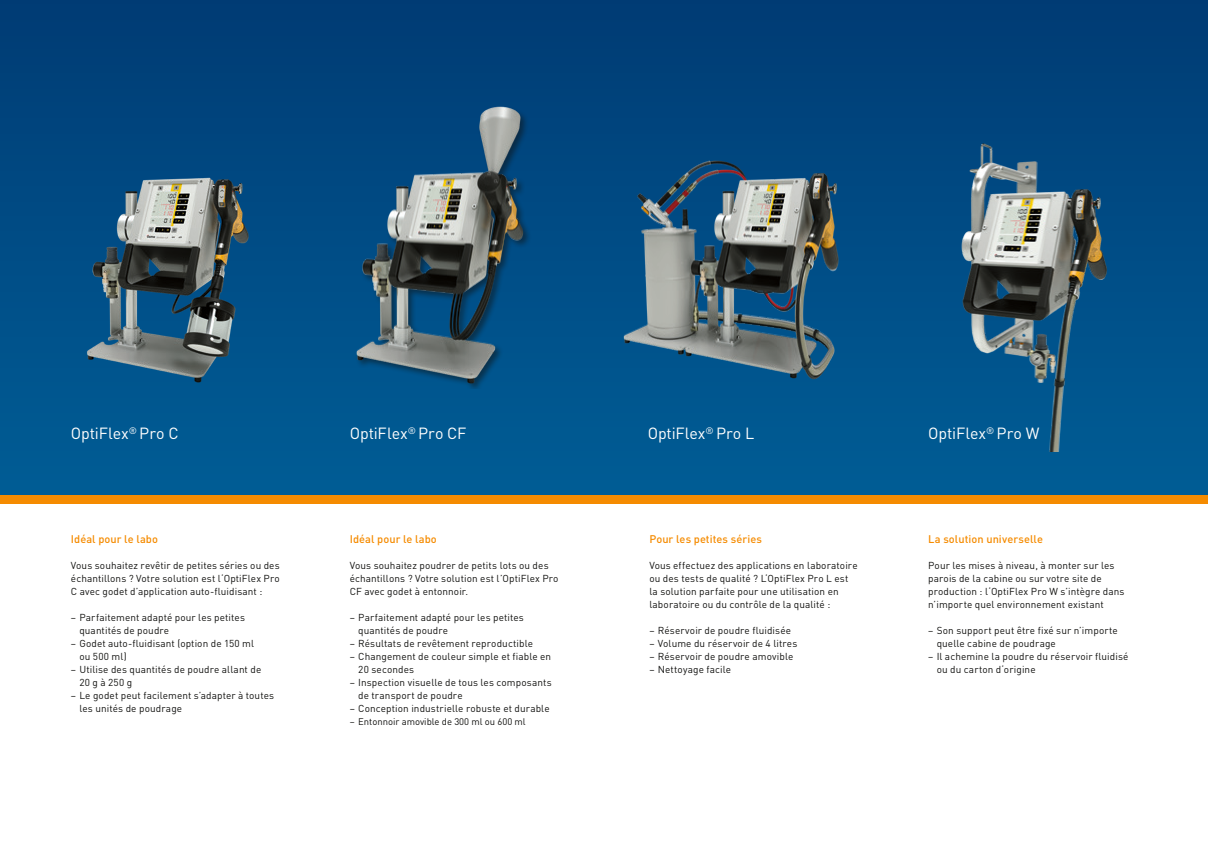
<style>
.page{position:relative;width:1208px;height:859px;background:#fff}
.page>*{position:absolute;margin:0;border:0;box-sizing:border-box;transform-origin:0 0}
.Titel_Weiss_Regular{font:16px "DIN Pro";letter-spacing:-.005em;color:#fff}
.Subtitle_Orange_Medi{font:500 11px "DIN Pro";letter-spacing:.005em;color:#f58b00}
.Copy_Black_Regular_1{font:10px/13px "DIN Pro";letter-spacing:.01em;color:#11110f}
.t1{font:9.5px "DIN Pro";color:#11110f}
</style>
<div class="page">
<div style="left:595px;top:0;width:613px;height:500px;background:linear-gradient(to bottom,#003c75,#005d96)"></div>
<div style="left:0;top:0;width:612px;height:500px;background:linear-gradient(to bottom,#003c75,#005d96)"></div>
<div style="left:595px;top:495px;width:613px;height:9px;background:#f58b00"></div>
<div style="left:0;top:495px;width:612px;height:9px;background:#f58b00"></div>
<img style="left:609px;top:156px;width:241px;height:224px">
<img style="left:950px;top:132px;width:167px;height:320px">
<img style="left:70px;top:170px;width:189px;height:217px">
<img style="left:343px;top:96px;width:204px;height:293px">
<p class="Titel_Weiss_Regular" style="left:71px;top:420px;width:109px">OptiFlex<sup>®</sup> Pro C</p>
<p class="Titel_Weiss_Regular" style="left:350px;top:420px;width:118px">OptiFlex<sup>®</sup> Pro CF</p>
<p class="Subtitle_Orange_Medi" style="left:71px;top:530px;width:89px">Idéal pour le labo</p>
<p class="Copy_Black_Regular_1" style="left:71px;top:558px;width:210px;text-align:justify">Vous souhaitez revêtir de petites séries ou des échantillons ? Votre solution est l‘OptiFlex Pro C avec godet d’application auto-fluidisant :</p>
<p class="Copy_Black_Regular_1" style="left:79px;top:610px;width:167px;text-indent:-9px">– Parfaitement adapté pour les petites quantités de poudre</p>
<p class="Copy_Black_Regular_1" style="left:79px;top:636px;width:176px;text-indent:-9px">– Godet auto-fluidisant (option de 150 ml ou 500 ml)</p>
<p class="Copy_Black_Regular_1" style="left:79px;top:662px;width:183px;text-indent:-9px">– Utilise des quantités de poudre allant de<br>20 g à 250 g</p>
<p class="Copy_Black_Regular_1" style="left:79px;top:688px;width:196px;text-indent:-9px">– Le godet peut facilement s’adapter à toutes les unités de poudrage</p>
<p class="Subtitle_Orange_Medi" style="left:350px;top:530px;width:89px">Idéal pour le labo</p>
<p class="Copy_Black_Regular_1" style="left:350px;top:558px;width:210px">Vous souhaitez poudrer de petits lots ou des échantillons ? Votre solution est l’OptiFlex Pro<br>CF avec godet à entonnoir.</p>
<p class="Copy_Black_Regular_1" style="left:358px;top:610px;width:167px;text-indent:-9px">– Parfaitement adapté pour les petites quantités de poudre</p>
<p class="Copy_Black_Regular_1" style="left:350px;top:636px;width:185px">– Résultats de revêtement reproductible</p>
<p class="Copy_Black_Regular_1" style="left:358px;top:649px;width:194px;text-indent:-9px">– Changement de couleur simple et fiable en<br>20 secondes</p>
<p class="Copy_Black_Regular_1" style="left:358px;top:675px;width:195px;text-indent:-9px">– Inspection visuelle de tous les composants de transport de poudre</p>
<p class="Copy_Black_Regular_1" style="left:350px;top:701px;width:201px">– Conception industrielle robuste et durable</p>
<p class="t1" style="left:350px;top:714px;width:177px">– Entonnoir amovible de 300 ml ou 600 ml</p>
<p class="Titel_Weiss_Regular" style="left:647px;top:420px;width:108px">OptiFlex<sup>®</sup> Pro L</p>
<p class="Titel_Weiss_Regular" style="left:928px;top:420px;width:113px">OptiFlex<sup>®</sup> Pro W</p>
<p class="Subtitle_Orange_Medi" style="left:649px;top:530px;width:114px">Pour les petites séries</p>
<p class="Copy_Black_Regular_1" style="left:649px;top:558px;width:210px">Vous effectuez des applications en laboratoire ou des tests de qualité ? L‘OptiFlex Pro L est la solution parfaite pour une utilisation en laboratoire ou du contrôle de la qualité :</p>
<p class="Copy_Black_Regular_1" style="left:649px;top:623px;width:143px">– Réservoir de poudre fluidisée</p>
<p class="Copy_Black_Regular_1" style="left:649px;top:636px;width:149px">– Volume du réservoir de 4 litres</p>
<p class="Copy_Black_Regular_1" style="left:649px;top:649px;width:145px">– Réservoir de poudre amovible</p>
<p class="Copy_Black_Regular_1" style="left:649px;top:662px;width:83px">– Nettoyage facile</p>
<p class="Subtitle_Orange_Medi" style="left:928px;top:530px;width:116px">La solution universelle</p>
<p class="Copy_Black_Regular_1" style="left:928px;top:558px;width:198px">Pour les mises à niveau, à monter sur les parois de la cabine ou sur votre site de production : l‘OptiFlex Pro W s’intègre dans n’importe quel environnement existant</p>
<p class="Copy_Black_Regular_1" style="left:936px;top:623px;width:183px;text-indent:-9px">– Son support peut être fixé sur n’importe quelle cabine de poudrage</p>
<p class="Copy_Black_Regular_1" style="left:936px;top:649px;width:193px;text-indent:-9px">– Il achemine la poudre du réservoir fluidisé ou du carton d‘origine</p>
</div>
